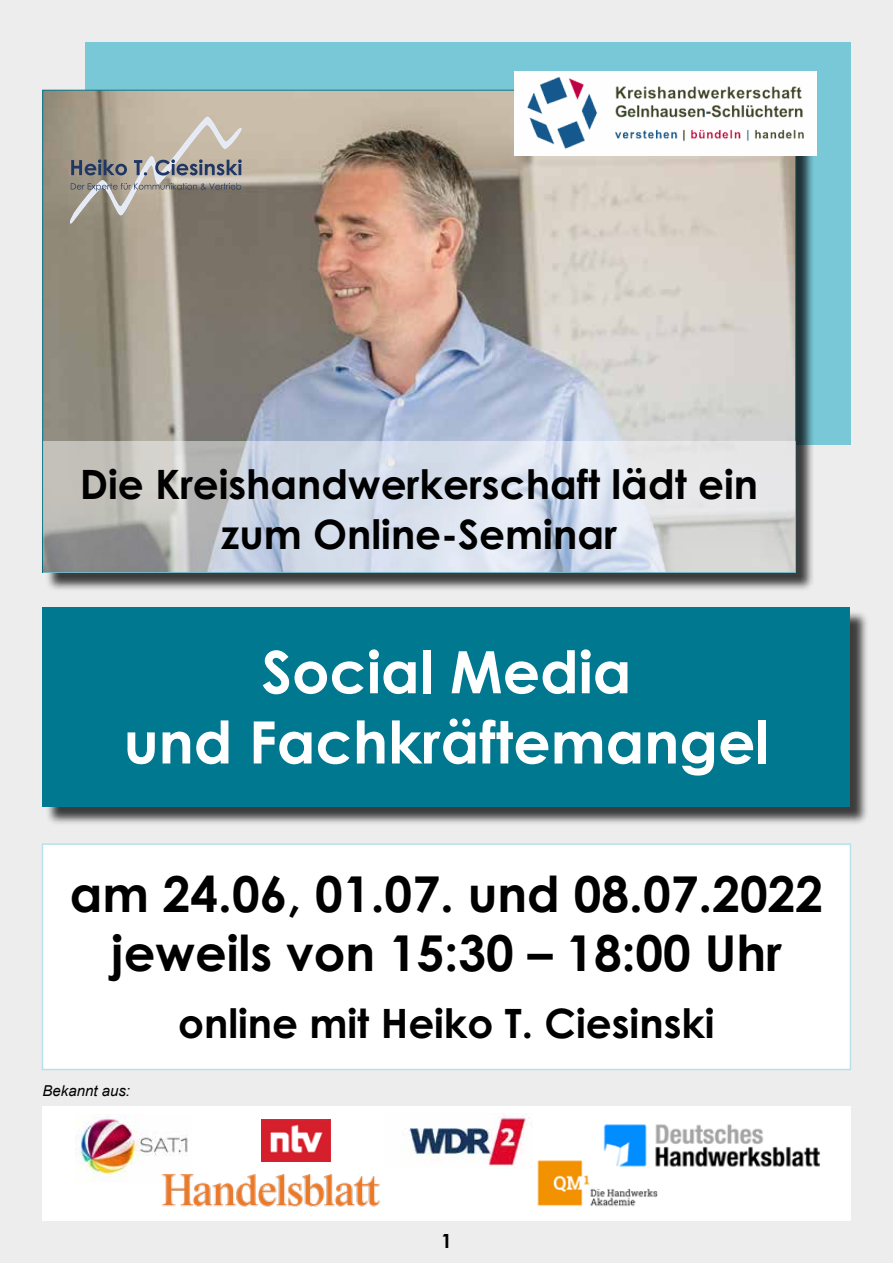
<style>
.page{position:relative;width:893px;height:1263px;background:#ededed}
.page>*{position:absolute;margin:0;border:0;box-sizing:border-box;transform-origin:0 0}
.t1{font:700 58.5px/70.2px "Century Gothic Pro";color:#fff;text-align:center}
.t2{font:700 49.5px/59.4px "Century Gothic Pro";color:#000;text-align:center}
.t3{font:700 40.5px/49.5px "Century Gothic Pro";color:#000;text-align:center}
.t4{font:700 19.5px "Century Gothic Pro";color:#000}
.t5{font:italic 15px "Arial";color:#000}
</style>
<div class="page">
<div style="left:45px;top:610px;width:824px;height:216px;background:#000;opacity:.75"></div>
<div style="left:43px;top:608px;width:807px;height:199px;background:#007890"></div>
<div style="left:43px;top:844px;width:807px;height:225px;background:#fff"></div>
<div style="left:42px;top:843px;width:809px;height:227px;border:2px solid #b8e1ec"></div>
<div style="left:85px;top:43px;width:765px;height:402px;background:#79c8d7"></div>
<div style="left:45px;top:92px;width:769px;height:499px;background:#000;opacity:.75"></div>
<img style="left:45px;top:92px;width:749px;height:349px">
<svg style="left:43px;top:441px;width:752px;height:131px"></svg>
<div style="left:43px;top:1106px;width:808px;height:114px;background:#fff"></div>
<img style="left:262px;top:1119px;width:68px;height:43px">
<img style="left:537px;top:1160px;width:121px;height:47px">
<img style="left:75px;top:1115px;width:113px;height:67px">
<img style="left:156px;top:1165px;width:225px;height:42px">
<img style="left:409px;top:1113px;width:117px;height:55px">
<img style="left:600px;top:1124px;width:220px;height:46px">
<svg style="left:69px;top:116px;width:173px;height:108px;background:#a69f94"></svg>
<img style="left:515px;top:72px;width:302px;height:84px">
<p class="t3" style="left:80px;top:459px;width:680px">Die Kreishandwerkerschaft lädt ein zum Online-Seminar</p>
<h1 class="t1" style="left:124px;top:636px;width:647px">Social Media<br>und Fachkräftemangel</h1>
<p class="t2" style="left:70px;top:863px;width:755px">am 24.06, 01.07. und 08.07.2022 jeweils von 15:30 – 18:00 Uhr</p>
<p class="t3" style="left:178px;top:998px;width:538px">online mit Heiko T. Ciesinski</p>
<p class="t5" style="left:43px;top:1082px;width:89px">Bekannt aus:</p>
<p class="t4" style="left:441px;top:1228px;width:12px">1</p>
</div>
